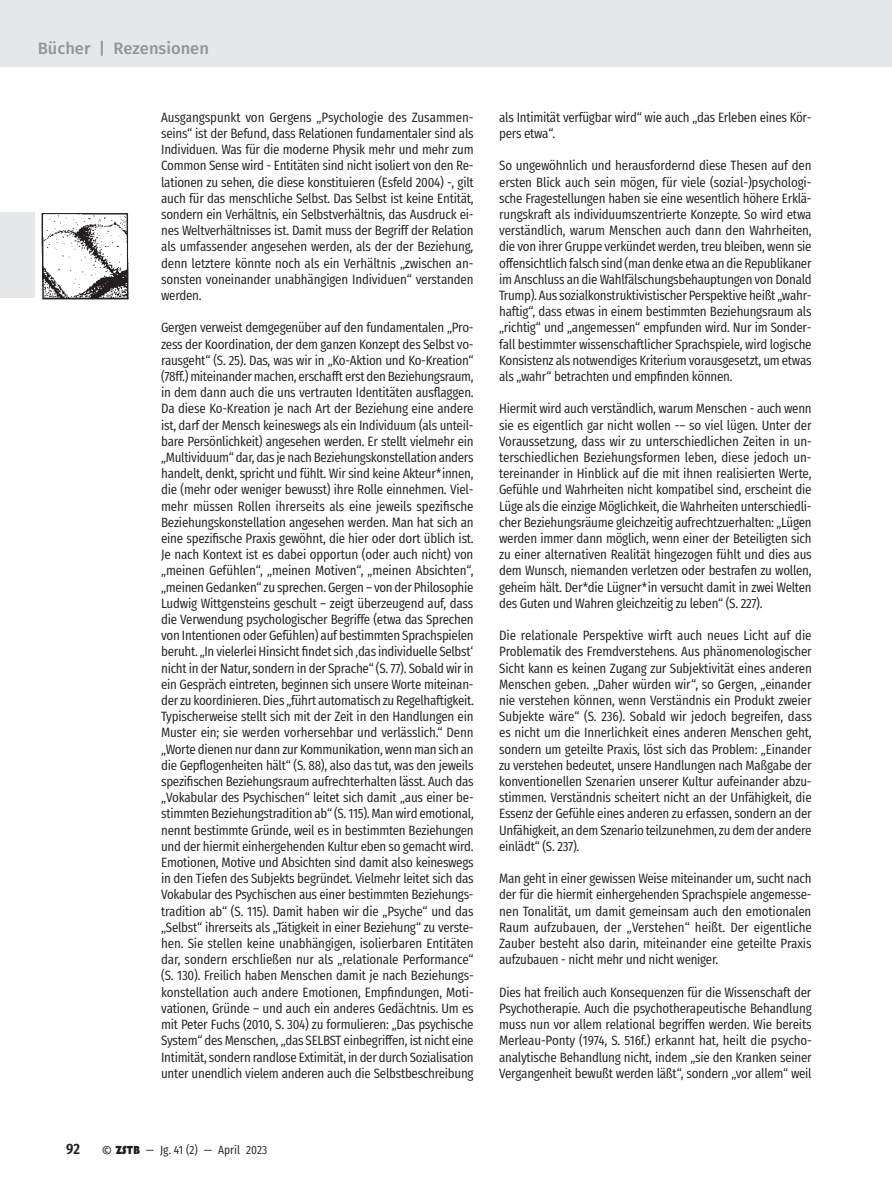
<style>
.page{position:relative;width:892px;height:1191px;background:#fff}
.page>*{position:absolute;margin:0;border:0;box-sizing:border-box;transform-origin:0 0}
.t1{font:500 16.5px "Fira Sans";color:#939598}
.t2{font:600 15px "Fira Sans Condensed";color:#231f20}
.t3{font:13.5px/16.2px "Fira Sans Condensed";letter-spacing:-.02em;color:#231f20;text-align:justify}
.t4{font:12px "Fira Sans Condensed";color:#231f20}
.s1{font-family:"Fira Sans";font-size:13.5px}
.s2{font-family:"Bauhaus 93"}
</style>
<div class="page">
<div style="left:0;top:0;width:892px;height:67px;background:#e6e7e9"></div>
<div style="left:0;top:212px;width:126px;height:86px;background:#e6e7e9"></div>
<img style="left:36px;top:212px;width:93px;height:88px">
<p class="t1" style="left:38px;top:35px;width:173px">Bücher | Rezensionen</p>
<p class="t3" style="left:161px;top:108px;width:314px">Ausgangspunkt von Gergens „Psychologie des Zusammen&shy;seins“ ist der Befund, dass Relationen fundamentaler sind als Individuen. Was für die moderne Physik mehr und mehr zum Common Sense wird - Entitäten sind nicht isoliert von den Re&shy;lationen zu sehen, die diese konstituieren (Esfeld 2004) -, gilt auch für das menschliche Selbst. Das Selbst ist keine Entität, sondern ein Verhältnis, ein Selbstverhältnis, das Ausdruck ei&shy;nes Weltverhältnisses ist. Damit muss der Begriff der Relation als umfassender angesehen werden, als der der Beziehung, denn letztere könnte noch als ein Verhältnis „zwischen an&shy;sonsten voneinander unabhängigen Individuen“ verstanden werden.</p>
<p class="t3" style="left:161px;top:318px;width:314px">Gergen verweist demgegenüber auf den fundamentalen „Pro&shy;zess der Koordination, der dem ganzen Konzept des Selbst vo&shy;rausgeht“ (S. 25). Das, was wir in „Ko-Aktion und Ko-Kreation“ (78ff.) miteinander machen, erschafft erst den Beziehungsraum, in dem dann auch die uns vertrauten Identitäten ausflaggen.<br>Da diese Ko-Kreation je nach Art der Beziehung eine andere ist, darf der Mensch keineswegs als ein Individuum (als unteil&shy;bare Persönlichkeit) angesehen werden. Er stellt vielmehr ein „Multividuum“ dar, das je nach Beziehungskonstellation anders handelt, denkt, spricht und fühlt. Wir sind keine Akteur*innen, die (mehr oder weniger bewusst) ihre Rolle einnehmen. Viel&shy;mehr müssen Rollen ihrerseits als eine jeweils spezifische Beziehungskonstellation angesehen werden. Man hat sich an eine spezifische Praxis gewöhnt, die hier oder dort üblich ist.<br>Je nach Kontext ist es dabei opportun (oder auch nicht) von „meinen Gefühlen“, „meinen Motiven“, „meinen Absichten“, „meinen Gedanken“ zu sprechen. Gergen – von der Philosophie Ludwig Wittgensteins geschult – zeigt überzeugend auf, dass die Verwendung psychologischer Begriffe (etwa das Sprechen von Intentionen oder Gefühlen) auf bestimmten Sprachspielen beruht. „In vielerlei Hinsicht findet sich ‚das individuelle Selbst‘ nicht in der Natur, sondern in der Sprache“ (S. 77). Sobald wir in ein Gespräch eintreten, beginnen sich unsere Worte miteinan&shy;der zu koordinieren. Dies „führt automatisch zu Regelhaftigkeit.<br>Typischerweise stellt sich mit der Zeit in den Handlungen ein Muster ein; sie werden vorhersehbar und verlässlich.“ Denn „Worte dienen nur dann zur Kommunikation, wenn man sich an die Gepflogenheiten hält“ (S. 88), also das tut, was den jeweils spezifischen Beziehungsraum aufrechterhalten lässt. Auch das „Vokabular des Psychischen“ leitet sich damit „aus einer be&shy;stimmten Beziehungstradition ab“ (S. 115). Man wird emotional, nennt bestimmte Gründe, weil es in bestimmten Beziehungen und der hiermit einhergehenden Kultur eben so gemacht wird.<br>Emotionen, Motive und Absichten sind damit also keineswegs in den Tiefen des Subjekts begründet. Vielmehr leitet sich das Vokabular des Psychischen aus einer bestimmten Beziehungs&shy;tradition ab“ (S. 115). Damit haben wir die „Psyche“ und das „Selbst“ ihrerseits als „Tätigkeit in einer Beziehung“ zu verste&shy;hen. Sie stellen keine unabhängigen, isolierbaren Entitäten dar, sondern erschließen nur als „relationale Performance“ (S. 130). Freilich haben Menschen damit je nach Beziehungs&shy;konstellation auch andere Emotionen, Empfindungen, Moti&shy;vationen, Gründe – und auch ein anderes Gedächtnis. Um es mit Peter Fuchs (2010, S. 304) zu formulieren: „Das psychische System“ des Menschen, „das SELBST einbegriffen, ist nicht eine Intimität, sondern randlose Extimität, in der durch Sozialisation unter unendlich vielem anderen auch die Selbstbeschreibung</p>
<p class="t2" style="left:66px;top:1135px;width:15px">92</p>
<p class="t4" style="left:102px;top:1139px;width:167px"><span class="s1">©</span> <span class="s2">ZSTB</span> — Jg. 41 (2) — April 2023</p>
<p class="t3" style="left:499px;top:108px;width:314px">als Intimität verfügbar wird“ wie auch „das Erleben eines Kör&shy;pers etwa“.</p>
<p class="t3" style="left:499px;top:156px;width:314px">So ungewöhnlich und herausfordernd diese Thesen auf den ersten Blick auch sein mögen, für viele (sozial-)psychologi&shy;sche Fragestellungen haben sie eine wesentlich höhere Erklä&shy;rungskraft als individuumszentrierte Konzepte. So wird etwa verständlich, warum Menschen auch dann den Wahrheiten, die von ihrer Gruppe verkündet werden, treu bleiben, wenn sie offensichtlich falsch sind (man denke etwa an die Republikaner im Anschluss an die Wahlfälschungsbehauptungen von Donald Trump). Aus sozialkonstruktivistischer Perspektive heißt „wahr&shy;haftig“, dass etwas in einem bestimmten Beziehungsraum als „richtig“ und „angemessen“ empfunden wird. Nur im Sonder&shy;fall bestimmter wissenschaftlicher Sprachspiele, wird logische Konsistenz als notwendiges Kriterium vorausgesetzt, um etwas als „wahr“ betrachten und empfinden können.</p>
<p class="t3" style="left:499px;top:399px;width:314px">Hiermit wird auch verständlich, warum Menschen - auch wenn sie es eigentlich gar nicht wollen -– so viel lügen. Unter der Voraussetzung, dass wir zu unterschiedlichen Zeiten in un&shy;terschiedlichen Beziehungsformen leben, diese jedoch un&shy;tereinander in Hinblick auf die mit ihnen realisierten Werte, Gefühle und Wahrheiten nicht kompatibel sind, erscheint die Lüge als die einzige Möglichkeit, die Wahrheiten unterschiedli&shy;cher Beziehungsräume gleichzeitig aufrechtzuerhalten: „Lügen werden immer dann möglich, wenn einer der Beteiligten sich zu einer alternativen Realität hingezogen fühlt und dies aus dem Wunsch, niemanden verletzen oder bestrafen zu wollen, geheim hält. Der*die Lügner*in versucht damit in zwei Welten des Guten und Wahren gleichzeitig zu leben“ (S. 227).</p>
<p class="t3" style="left:499px;top:626px;width:314px">Die relationale Perspektive wirft auch neues Licht auf die Problematik des Fremdverstehens. Aus phänomenologischer Sicht kann es keinen Zugang zur Subjektivität eines anderen Menschen geben. „Daher würden wir“, so Gergen, „einander nie verstehen können, wenn Verständnis ein Produkt zweier Subjekte wäre“ (S. 236). Sobald wir jedoch begreifen, dass es nicht um die Innerlichkeit eines anderen Menschen geht, sondern um geteilte Praxis, löst sich das Problem: „Einander zu verstehen bedeutet, unsere Handlungen nach Maßgabe der konventionellen Szenarien unserer Kultur aufeinander abzu&shy;stimmen. Verständnis scheitert nicht an der Unfähigkeit, die Essenz der Gefühle eines anderen zu erfassen, sondern an der Unfähigkeit, an dem Szenario teilzunehmen, zu dem der andere einlädt“ (S. 237).</p>
<p class="t3" style="left:499px;top:869px;width:314px">Man geht in einer gewissen Weise miteinander um, sucht nach der für die hiermit einhergehenden Sprachspiele angemesse&shy;nen Tonalität, um damit gemeinsam auch den emotionalen Raum aufzubauen, der „Verstehen“ heißt. Der eigentliche Zauber besteht also darin, miteinander eine geteilte Praxis aufzubauen - nicht mehr und nicht weniger.</p>
<p class="t3" style="left:499px;top:982px;width:314px">Dies hat freilich auch Konsequenzen für die Wissenschaft der Psychotherapie. Auch die psychotherapeutische Behandlung muss nun vor allem relational begriffen werden. Wie bereits Merleau-Ponty (1974, S. 516f.) erkannt hat, heilt die psycho&shy;analytische Behandlung nicht, indem „sie den Kranken seiner Vergangenheit bewußt werden läßt“, sondern „vor allem“ weil</p>
</div>
